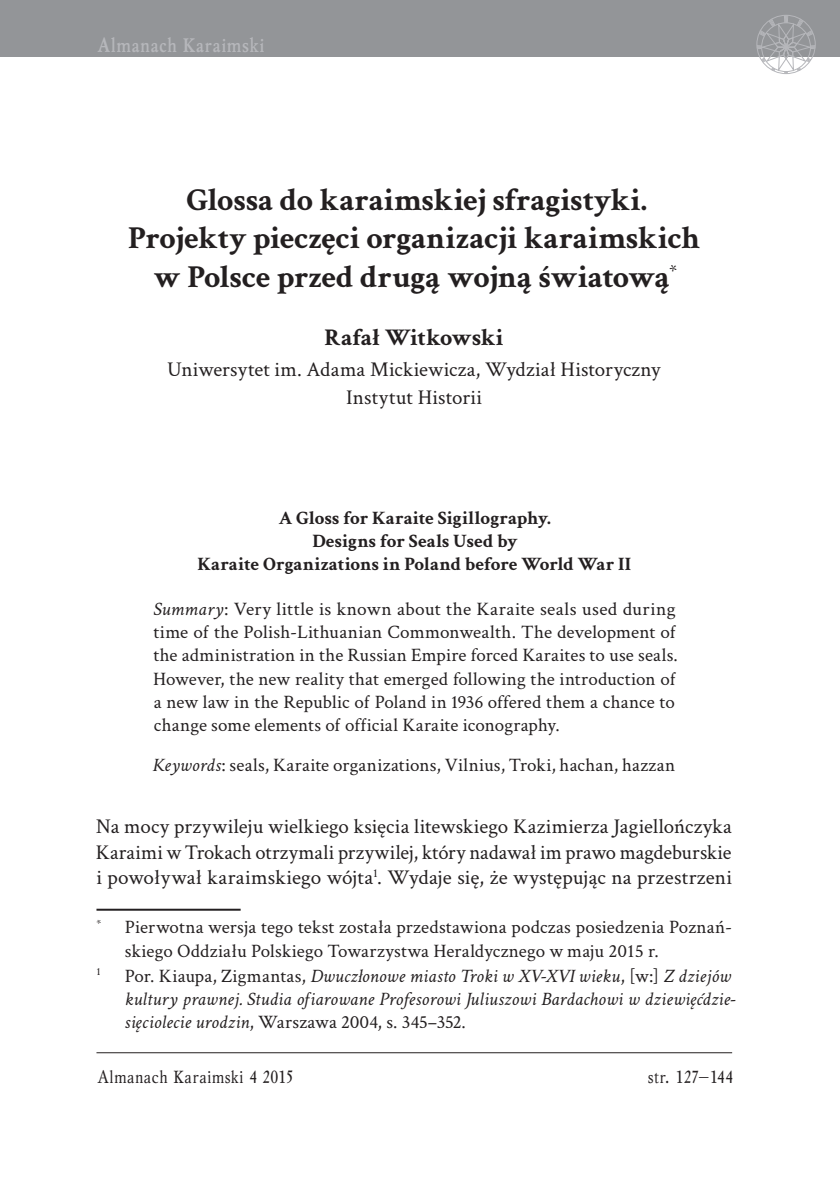
<style>
.page{position:relative;width:840px;height:1191px;background:#fff}
.page>*{position:absolute;margin:0;border:0;box-sizing:border-box;transform-origin:0 0}
.var_title{font:700 32px/38.8px "Crimson";letter-spacing:-.01em;color:#231f20;text-align:center}
.var_author{font:700 24px "Crimson";letter-spacing:-.01em;color:#231f20}
.body_first{font:21px/25.4px "Crimson";letter-spacing:.01em;color:#231f20;text-align:justify}
.var_affiliation{font:21px "Crimson";letter-spacing:.01em;color:#231f20}
.abstract{font:19px/23px "Crimson";letter-spacing:.01em;color:#231f20}
.footnote{font:italic 19px/23px "Crimson";letter-spacing:.005em;color:#231f20}
.footnote-2{font:19px/23px "Crimson";letter-spacing:.01em;color:#231f20}
.abstract_ENGLISH_TIT{font:700 19px/23px "Crimson";color:#231f20;text-align:center}
.t1{font:700 19px "Mysl Narrow C";letter-spacing:.015em;color:#b6b7bb}
.t2{font:17px "Mysl Narrow C";letter-spacing:.015em;color:#231f20}
.footnote-3{font:11px "Crimson";color:#231f20}
.s1{font-style:italic}
.s2{font-style:normal}
</style>
<div class="page">
<div style="left:0;top:0;width:839px;height:57px;background:#939598"></div>
<svg style="left:756px;top:15px;width:59px;height:59px"></svg>
<hr style="left:96px;top:1052px;width:635px;height:1px;background:#231f20">
<hr style="left:96px;top:908px;width:144px;height:2px;background:#231f20">
<p class="t1" style="left:96px;top:35px;width:169px">Almanach Karaimski</p>
<p class="var_title" style="left:128px;top:179px;width:574px">Glossa do karaimskiej sfragistyki.<br>Projekty pieczęci organizacji karaimskich w Polsce przed drugą wojną światową<sup>*</sup></p>
<p class="var_author" style="left:324px;top:322px;width:180px">Rafał Witkowski</p>
<p class="var_affiliation" style="left:167px;top:355px;width:494px">Uniwersytet im. Adama Mickiewicza, Wydział Historyczny</p>
<p class="var_affiliation" style="left:346px;top:383px;width:137px">Instytut Historii</p>
<p class="abstract_ENGLISH_TIT" style="left:197px;top:505px;width:435px">A Gloss for Karaite Sigillography.<br>Designs for Seals Used by<br>Karaite Organizations in Poland before World War II</p>
<p class="abstract" style="left:153px;top:597px;width:526px"><span class="s1">Summary</span>: Very little is known about the Karaite seals used during time of the Polish-Lithuanian Commonwealth. The development of the administration in the Russian Empire forced Karaites to use seals.<br>However, the new reality that emerged following the introduction of a new law in the Republic of Poland in 1936 offered them a chance to change some elements of official Karaite iconography.</p>
<p class="abstract" style="left:152px;top:752px;width:524px"><span class="s1">Keywords</span>: seals, Karaite organizations, Vilnius, Troki, hachan, hazzan</p>
<p class="body_first" style="left:96px;top:813px;width:637px">Na mocy przywileju wielkiego księcia litewskiego Kazimierza Jagiellończyka Karaimi w Trokach otrzymali przywilej, który nadawał im prawo magdeburskie i powoływał karaimskiego wójta<sup>1</sup>. Wydaje się, że występując na przestrzeni</p>
<p class="footnote-2" style="left:125px;top:915px;width:608px;text-indent:-28px"><sup>*</sup> Pierwotna wersja tego tekst została przedstawiona podczas posiedzenia Poznań&shy;skiego Oddziału Polskiego Towarzystwa Heraldycznego w maju 2015 r.</p>
<p class="footnote-3" style="left:97px;top:964px;width:5px">1</p>
<p class="footnote" style="left:124px;top:964px;width:613px"><span class="s2">Por. Kiaupa, Zigmantas,</span> Dwuczłonowe miasto Troki w XV-XVI wieku<span class="s2">, [w:]</span> Z dziejów kultury prawnej. Studia ofiarowane Profesorowi Juliuszowi Bardachowi w dziewięćdzie&shy;sięciolecie urodzin<span class="s2">, Warszawa 2004, s. 345–352.</span></p>
<p class="t2" style="left:96px;top:1068px;width:198px">Almanach Karaimski 4 2015</p>
<p class="t2" style="left:646px;top:1068px;width:86px">str. 127–144</p>
</div>
